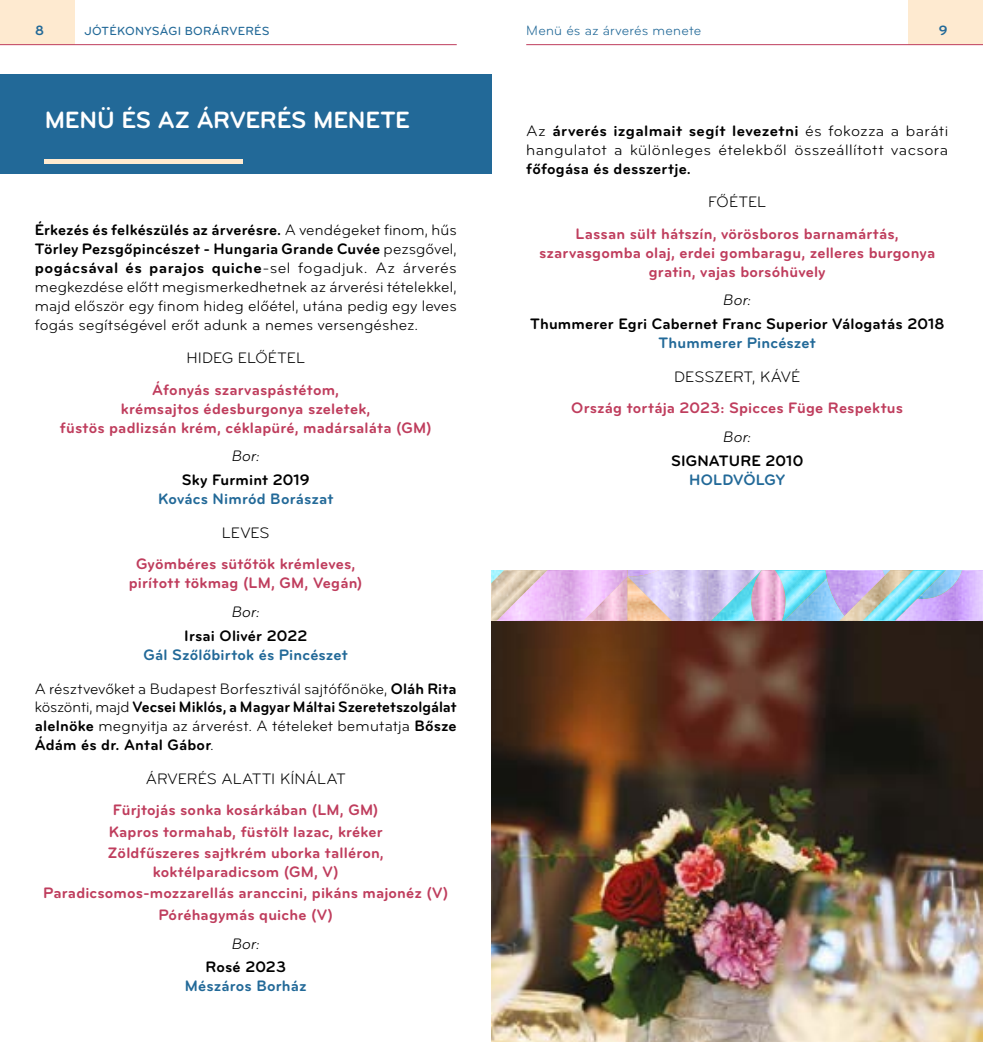
<style>
.page{position:relative;width:983px;height:1042px;background:#fff}
.page>*{position:absolute;margin:0;border:0;box-sizing:border-box;transform-origin:0 0}
.t1{font:700 24.5px "Bryant";letter-spacing:-.015em;color:#fff}
.t2{font:15.75px/18.9px "Bryant";letter-spacing:.01em;color:#000;text-align:justify}
.t3{font:700 15.75px/18.9px "Bryant";letter-spacing:.01em;color:#bf3d5d;text-align:center}
.t4{font:700 15.75px/18.9px "Bryant";letter-spacing:.01em;color:#000;text-align:justify}
.t5{font:700 15.75px "Bryant";letter-spacing:.01em;color:#226998}
.t6{font:italic 15.75px "Bryant";letter-spacing:.015em;color:#000}
.t7{font:14px "Bryant";letter-spacing:.015em;color:#226998}
.t8{font:700 14px "Bryant";color:#226998}
.t9{font:500 12.25px "Bryant";letter-spacing:.02em;color:#226998}
.s1{font-weight:700}
.s2{font-weight:700;color:#226998}
.s3{font-weight:400}
</style>
<div class="page">
<div style="left:0;top:74px;width:491px;height:100px;background:#226998"></div>
<div style="left:45px;top:159px;width:198px;height:5px;background:#feead0"></div>
<img style="left:491px;top:620px;width:491px;height:422px">
<svg style="left:491px;top:570px;width:491px;height:50px;background:#c5c2e5"></svg>
<div style="left:908px;top:0;width:74px;height:45px;background:#feead0"></div>
<div style="left:0;top:0;width:74px;height:45px;background:#feead0"></div>
<hr style="left:0;top:44px;width:456px;height:1px;background:#bf3d5d">
<hr style="left:526px;top:44px;width:456px;height:1px;background:#bf3d5d">
<p class="t8" style="left:35px;top:21px;width:10px">8</p>
<p class="t9" style="left:84px;top:23px;width:187px">JÓTÉKONYSÁGI BORÁRVERÉS</p>
<p class="t8" style="left:938px;top:21px;width:10px">9</p>
<p class="t7" style="left:526px;top:22px;width:176px">Menü és az árverés menete</p>
<h1 class="t1" style="left:45px;top:105px;width:367px">MENÜ ÉS AZ ÁRVERÉS MENETE</h1>
<p class="t2" style="left:35px;top:221px;width:423px"><span class="s1">Érkezés és felkészülés az árverésre.</span> A vendégeket finom, hűs <span class="s1">Törley Pezsgőpincészet - Hungaria Grande Cuvée</span> pezsgővel, <span class="s1">pogácsával és parajos quiche</span>-sel fogadjuk. Az árverés megkezdése előtt megismerkedhetnek az árverési tételekkel, majd először egy finom hideg előétel, utána pedig egy leves fogás segítségével erőt adunk a nemes versengéshez.</p>
<p class="t2" style="left:186px;top:349px;width:120px">HIDEG ELŐÉTEL</p>
<p class="t3" style="left:60px;top:380px;width:373px">Áfonyás szarvaspástétom,<br>krémsajtos édesburgonya szeletek,<br>füstös padlizsán krém, céklapüré, madársaláta (GM)</p>
<p class="t6" style="left:232px;top:447px;width:30px">Bor:</p>
<p class="t4" style="left:182px;top:470px;width:129px">Sky Furmint 2019</p>
<p class="t5" style="left:158px;top:489px;width:177px">Kovács Nimród Borászat</p>
<p class="t2" style="left:222px;top:523px;width:49px">LEVES</p>
<p class="t3" style="left:129px;top:554px;width:235px">Gyömbéres sütőtök krémleves, pirított tökmag (LM, GM, Vegán)</p>
<p class="t6" style="left:232px;top:602px;width:30px">Bor:</p>
<p class="t4" style="left:184px;top:626px;width:124px">Irsai Olivér 2022</p>
<p class="t2" style="left:35px;top:638px;width:423px;line-height:33.8px;text-align:center"><span class="s2">Gál Szőlőbirtok és Pincészet<br></span>A résztvevőket a Budapest Borfesztivál sajtófőnöke, <span class="s1">Oláh Rita</span></p>
<p class="t4" style="left:35px;top:698px;width:423px"><span class="s3">köszönti, majd</span> Vecsei Miklós, a Magyar Máltai Szeretetszolgálat alelnöke <span class="s3">megnyitja az árverést. A tételeket bemutatja</span> Bősze Ádám és dr. Antal Gábor<span class="s3">.</span></p>
<p class="t2" style="left:146px;top:769px;width:201px">ÁRVERÉS ALATTI KÍNÁLAT</p>
<p class="t3" style="left:108px;top:799px;width:278px;line-height:21.3px">Fürjtojás sonka kosárkában (LM, GM)<br>Kapros tormahab, füstölt lazac, kréker<br>Zöldfűszeres sajtkrém uborka talléron,</p>
<p class="t3" style="left:43px;top:861px;width:407px;line-height:21.3px">koktélparadicsom (GM, V)<br>Paradicsomos-mozzarellás aranccini, pikáns majonéz (V)<br>Póréhagymás quiche (V)</p>
<p class="t6" style="left:232px;top:934px;width:30px">Bor:</p>
<p class="t4" style="left:205px;top:958px;width:82px">Rosé 2023</p>
<p class="t5" style="left:185px;top:976px;width:123px">Mészáros Borház</p>
<p class="t2" style="left:526px;top:121px;width:423px">Az <span class="s1">árverés izgalmait segít levezetni</span> és fokozza a baráti hangulatot a különleges ételekből összeállított vacsora</p>
<p class="t4" style="left:526px;top:159px;width:166px">főfogása és desszertje.</p>
<p class="t2" style="left:708px;top:193px;width:59px">FŐÉTEL</p>
<p class="t3" style="left:539px;top:224px;width:397px">Lassan sült hátszín, vörösboros barnamártás, szarvasgomba olaj, erdei gombaragu, zelleres burgonya gratin, vajas borsóhüvely</p>
<p class="t6" style="left:723px;top:291px;width:30px">Bor:</p>
<p class="t4" style="left:530px;top:315px;width:416px">Thummerer Egri Cabernet Franc Superior Válogatás 2018</p>
<p class="t5" style="left:658px;top:333px;width:159px">Thummerer Pincészet</p>
<p class="t2" style="left:674px;top:367px;width:128px">DESSZERT, KÁVÉ</p>
<p class="t3" style="left:571px;top:399px;width:333px">Ország tortája 2023: Spicces Füge Respektus</p>
<p class="t6" style="left:723px;top:427px;width:30px">Bor:</p>
<p class="t4" style="left:671px;top:451px;width:134px">SIGNATURE 2010</p>
<p class="t5" style="left:689px;top:470px;width:97px">HOLDVÖLGY</p>
</div>
